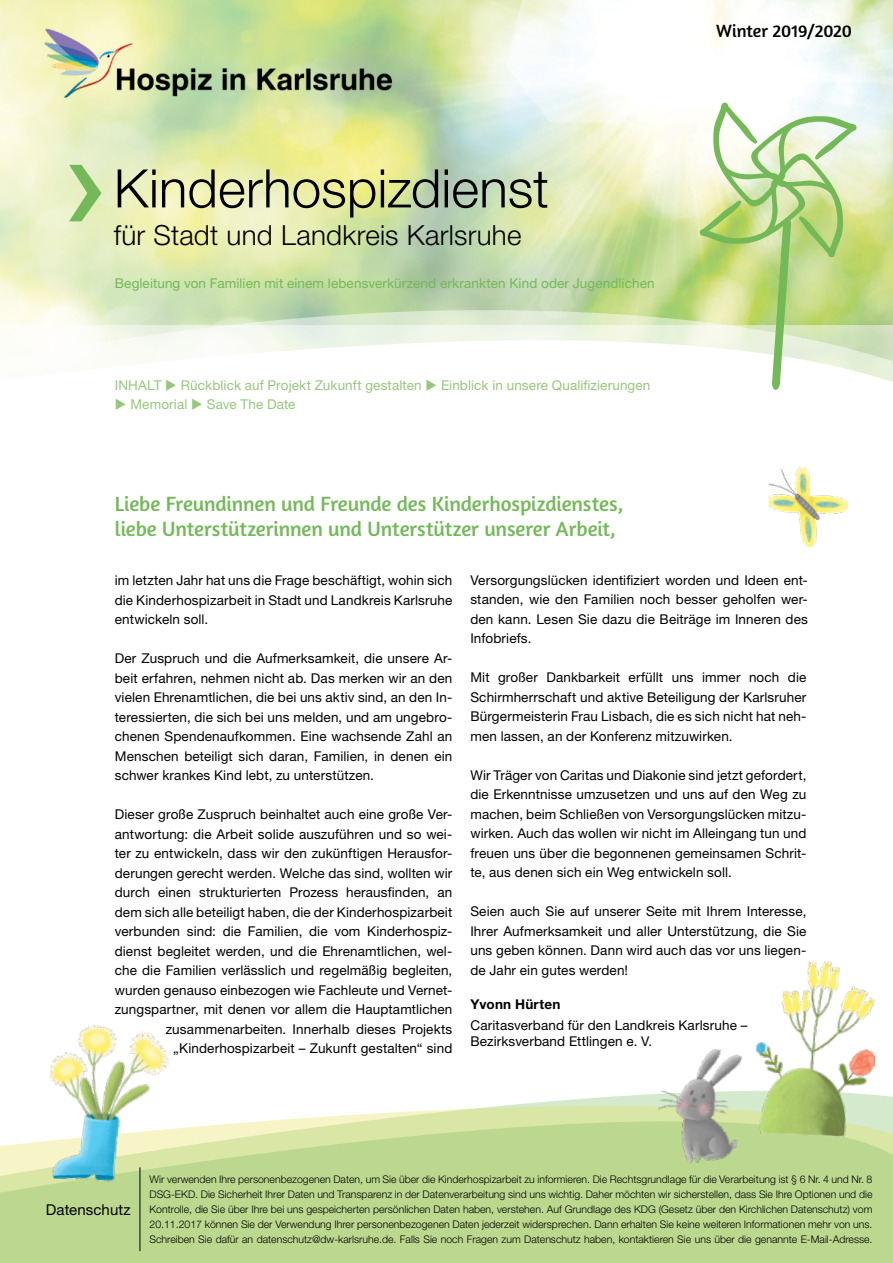
<style>
.page{position:relative;width:893px;height:1263px;background:#fff}
.page>*{position:absolute;margin:0;border:0;box-sizing:border-box;transform-origin:0 0}
.t1{font:300 53.1px "Helvetica Neue LT Std";color:#000}
.t2{font:300 27.75px "Helvetica Neue LT Std";letter-spacing:.01em;color:#000}
.t3{font:21px/25.2px "Amaranth";letter-spacing:-.005em;color:#73b958}
.t4{font:18px "Amaranth";letter-spacing:-.01em;color:#000}
.t5{font:15px "Helvetica Neue LT Std";letter-spacing:.005em;color:#000}
.t6{font:13.5px/19.5px "Helvetica Neue LT Std";letter-spacing:.01em;color:#000;text-align:justify}
.t7{font:13.5px "Helvetica Neue LT Std";letter-spacing:.01em;color:#96c77b}
.t8{font:13.5px "Helvetica Neue LT Std";letter-spacing:.01em;color:#73b958}
.t9{font:700 13.5px "Helvetica Neue LT Std";letter-spacing:.02em;color:#000}
.t10{font:300 10.5px/15px "Helvetica Neue LT Std";color:#000;text-align:justify}
</style>
<div class="page">
<svg style="left:0;top:0;width:893px;height:208px"></svg>
<svg style="left:0;top:208px;width:893px;height:92px"></svg>
<svg style="left:0;top:300px;width:893px;height:82px"></svg>
<svg style="left:0;top:1094px;width:893px;height:169px;fill:#bbd88e"></svg>
<svg style="left:699px;top:101px;width:159px;height:289px"></svg>
<img style="left:42px;top:26px;width:353px;height:74px">
<svg style="left:69px;top:165px;width:32px;height:56px"></svg>
<hr style="left:140px;top:1167px;width:1px;height:84px;background:#000">
<img style="left:768px;top:467px;width:80px;height:80px">
<img style="left:751px;top:961px;width:129px;height:178px">
<img style="left:651px;top:1049px;width:100px;height:121px">
<img style="left:45px;top:1025px;width:125px;height:158px">
<h1 class="t1" style="left:114px;top:156px;width:437px">Kinderhospizdienst</h1>
<h2 class="t2" style="left:114px;top:218px;width:409px">für Stadt und Landkreis Karlsruhe</h2>
<p class="t8" style="left:115px;top:275px;width:541px">Begleitung von Familien mit einem lebensverkürzend erkrankten Kind oder Jugendlichen</p>
<p class="t7" style="left:115px;top:377px;width:537px">INHALT ◆ Rückblick auf Projekt Zukunft gestalten ◆ Einblick in unsere Qualifizierungen</p>
<p class="t7" style="left:115px;top:397px;width:182px">◆ Memorial ◆ Save The Date</p>
<h3 class="t3" style="left:115px;top:491px;width:510px">Liebe Freundinnen und Freunde des Kinderhospizdienstes, liebe Unterstützerinnen und Unterstützer unserer Arbeit,</h3>
<h3 class="t4" style="left:716px;top:20px;width:137px">Winter 2019/2020</h3>
<p class="t6" style="left:115px;top:570px;width:339px">im letzten Jahr hat uns die Frage beschäftigt, wohin sich die Kinderhospizarbeit in Stadt und Landkreis Karlsruhe entwickeln soll.</p>
<p class="t6" style="left:115px;top:648px;width:339px">Der Zuspruch und die Aufmerksamkeit, die unsere Ar&shy;beit erfahren, nehmen nicht ab. Das merken wir an den vielen Ehrenamtlichen, die bei uns aktiv sind, an den In&shy;teressierten, die sich bei uns melden, und am ungebro&shy;chenen Spendenaufkommen. Eine wachsende Zahl an Menschen beteiligt sich daran, Familien, in denen ein schwer krankes Kind lebt, zu unterstützen.</p>
<p class="t6" style="left:115px;top:804px;width:339px;text-align:right">Dieser große Zuspruch beinhaltet auch eine große Ver&shy;antwortung: die Arbeit solide auszuführen und so wei&shy;ter zu entwickeln, dass wir den zukünftigen Herausfor&shy;derungen gerecht werden. Welche das sind, wollten wir durch einen strukturierten Prozess herausfinden, an dem sich alle beteiligt haben, die der Kinderhospizarbeit verbunden sind: die Familien, die vom Kinderhospiz&shy;dienst begleitet werden, und die Ehrenamtlichen, wel&shy;che die Familien verlässlich und regelmäßig begleiten, wurden genauso einbezogen wie Fachleute und Vernet&shy;zungspartner, mit denen vor allem die Hauptamtlichen zusammenarbeiten. Innerhalb dieses Projekts „Kinderhospizarbeit – Zukunft gestalten“ sind</p>
<p class="t6" style="left:470px;top:570px;width:339px">Versorgungslücken identifiziert worden und Ideen ent&shy;standen, wie den Familien noch besser geholfen wer&shy;den kann. Lesen Sie dazu die Beiträge im Inneren des Infobriefs.</p>
<p class="t6" style="left:470px;top:668px;width:337px">Mit großer Dankbarkeit erfüllt uns immer noch die Schirmherrschaft und aktive Beteiligung der Karlsruher Bürgermeisterin Frau Lisbach, die es sich nicht hat neh&shy;men lassen, an der Konferenz mitzuwirken.</p>
<p class="t6" style="left:470px;top:765px;width:338px">Wir Träger von Caritas und Diakonie sind jetzt gefordert, die Erkenntnisse umzusetzen und uns auf den Weg zu machen, beim Schließen von Versorgungslücken mitzu&shy;wirken. Auch das wollen wir nicht im Alleingang tun und freuen uns über die begonnenen gemeinsamen Schrit&shy;te, aus denen sich ein Weg entwickeln soll.</p>
<p class="t6" style="left:470px;top:902px;width:338px">Seien auch Sie auf unserer Seite mit Ihrem Interesse, Ihrer Aufmerksamkeit und aller Unterstützung, die Sie uns geben können. Dann wird auch das vor uns liegen&shy;de Jahr ein gutes werden!</p>
<p class="t9" style="left:471px;top:995px;width:91px">Yvonn Hürten</p>
<p class="t6" style="left:471px;top:1017px;width:278px;line-height:16.2px">Caritasverband für den Landkreis Karlsruhe –<br>Bezirksverband Ettlingen e. V.</p>
<p class="t5" style="left:46px;top:1200px;width:86px">Datenschutz</p>
<p class="t10" style="left:150px;top:1171px;width:724px">Wir verwenden Ihre personenbezogenen Daten, um Sie über die Kinderhospizarbeit zu informieren. Die Rechtsgrundlage für die Verarbeitung ist § 6 Nr. 4 und Nr. 8<br>DSG-EKD. Die Sicherheit Ihrer Daten und Transparenz in der Datenverarbeitung sind uns wichtig. Daher möchten wir sicherstellen, dass Sie Ihre Optionen und die Kontrolle, die Sie über Ihre bei uns gespeicherten persönlichen Daten haben, verstehen. Auf Grundlage des KDG (Gesetz über den Kirchlichen Datenschutz) vom 20.11.2017 können Sie der Verwendung Ihrer personenbezogenen Daten jederzeit widersprechen. Dann erhalten Sie keine weiteren Informationen mehr von uns.<br>Schreiben Sie dafür an datenschutz@dw-karlsruhe.de. Falls Sie noch Fragen zum Datenschutz haben, kontaktieren Sie uns über die genannte E-Mail-Adresse.</p>
</div>
